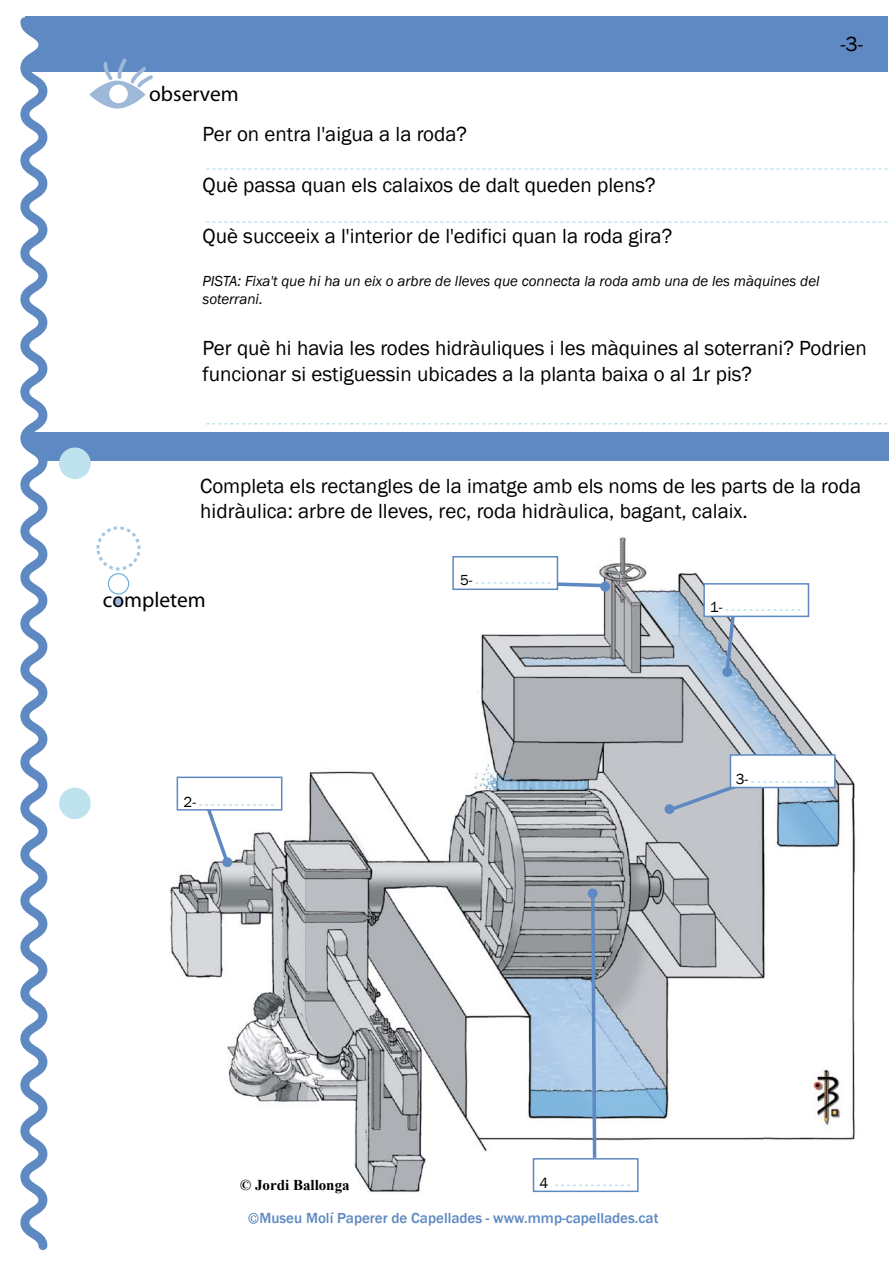
<style>
.page{position:relative;width:893px;height:1263px;background:#fff}
.page>*{position:absolute;margin:0;border:0;box-sizing:border-box;transform-origin:0 0}
.t1{font:21.45px "Myriad";color:#000}
.t2{font:21px/25.5px "Franklin Gothic";color:#000}
.t3{font:italic 15px/18px "Franklin Gothic";color:#000}
.t4{font:500 15px "Franklin Gothic";color:#5e89c2}
.t5{font:700 15px "Times New Roman";color:#000}
.t6{font:15px "Franklin Gothic";color:#000}
</style>
<div class="page">
<img style="left:170px;top:537px;width:685px;height:656px">
<svg style="left:587px;top:886px;width:11px;height:272px;background:#91abc9"></svg>
<div style="left:452px;top:556px;width:106px;height:34px;background:#fff;border:2px solid #5e89c2"></div>
<div style="left:177px;top:776px;width:105px;height:35px;background:#fff;border:2px solid #5e89c2"></div>
<div style="left:533px;top:1158px;width:106px;height:34px;background:#fff;border:2px solid #5e89c2"></div>
<div style="left:730px;top:754px;width:106px;height:34px;background:#fff;border:2px solid #5e89c2"></div>
<div style="left:703px;top:583px;width:106px;height:34px;background:#fff;border:2px solid #5e89c2"></div>
<svg style="left:722px;top:609px;width:79px;height:70px"></svg>
<svg style="left:475px;top:580px;width:137px;height:12px"></svg>
<svg style="left:555px;top:1184px;width:75px;height:2px"></svg>
<svg style="left:662px;top:775px;width:165px;height:40px"></svg>
<svg style="left:199px;top:804px;width:75px;height:66px"></svg>
<div style="left:12px;top:432px;width:876px;height:28px;background:#5e89c2"></div>
<div style="left:59px;top:447px;width:32px;height:32px;background:#bee3ef;border-radius:50%"></div>
<div style="left:59px;top:788px;width:32px;height:31px;background:#bee3ef;border-radius:50%"></div>
<div style="left:10px;top:17px;width:878px;height:55px;background:#5e89c2"></div>
<svg style="left:10px;top:17px;width:6px;height:443px"></svg>
<svg style="left:16px;top:16px;width:36px;height:1235px"></svg>
<svg style="left:206px;top:221px;width:682px;height:2px"></svg>
<svg style="left:206px;top:168px;width:682px;height:2px"></svg>
<svg style="left:206px;top:423px;width:682px;height:1px"></svg>
<svg style="left:89px;top:81px;width:56px;height:28px"></svg>
<div style="left:109px;top:85px;width:19px;height:18px;background:#fff;border-radius:50%"></div>
<svg style="left:102px;top:58px;width:51px;height:33px"></svg>
<div style="left:114px;top:597px;width:9px;height:9px;background:#9eb8da;border-radius:50%"></div>
<div style="left:108px;top:573px;width:21px;height:21px;border:1px solid #69aad8;border-radius:50%"></div>
<div style="left:96px;top:526px;width:45px;height:44px;border:3px dashed #a3c6e5;border-radius:50%"></div>
<div style="left:248px;top:1213px;width:11px;height:11px;border:1px solid #5e89c2;border-radius:50%"></div>
<svg style="left:251px;top:1215px;width:5px;height:7px"></svg>
<p class="t1" style="left:149px;top:83px;width:91px">observem</p>
<p class="t2" style="left:840px;top:32px;width:24px">-3-</p>
<p class="t2" style="left:202px;top:122px;width:266px">Per on entra l'aigua a la roda?</p>
<p class="t2" style="left:202px;top:173px;width:455px">Què passa quan els calaixos de dalt queden plens?</p>
<p class="t2" style="left:202px;top:224px;width:471px">Què succeeix a l'interior de l'edifici quan la roda gira?</p>
<p class="t3" style="left:202px;top:273px;width:619px">PISTA: Fixa't que hi ha un eix o arbre de lleves que connecta la roda amb una de les màquines del soterrani.</p>
<p class="t2" style="left:202px;top:336px;width:666px">Per què hi havia les rodes hidràuliques i les màquines al soterrani? Podrien funcionar si estiguessin ubicades a la planta baixa o al 1r pis?</p>
<p class="t2" style="left:200px;top:473px;width:662px">Completa els rectangles de la imatge amb els noms de les parts de la roda hidràulica: arbre de lleves, rec, roda hidràulica, bagant, calaix.</p>
<p class="t1" style="left:103px;top:589px;width:104px">completem</p>
<p class="t6" style="left:184px;top:793px;width:14px">2-</p>
<p class="t6" style="left:460px;top:571px;width:14px">5-</p>
<p class="t6" style="left:710px;top:598px;width:14px">1-</p>
<p class="t6" style="left:736px;top:770px;width:14px">3-</p>
<p class="t5" style="left:240px;top:1174px;width:111px">© Jordi Ballonga</p>
<p class="t6" style="left:539px;top:1173px;width:10px">4</p>
<p class="t4" style="left:259px;top:1209px;width:401px">Museu Molí Paperer de Capellades - www.mmp-capellades.cat</p>
</div>
